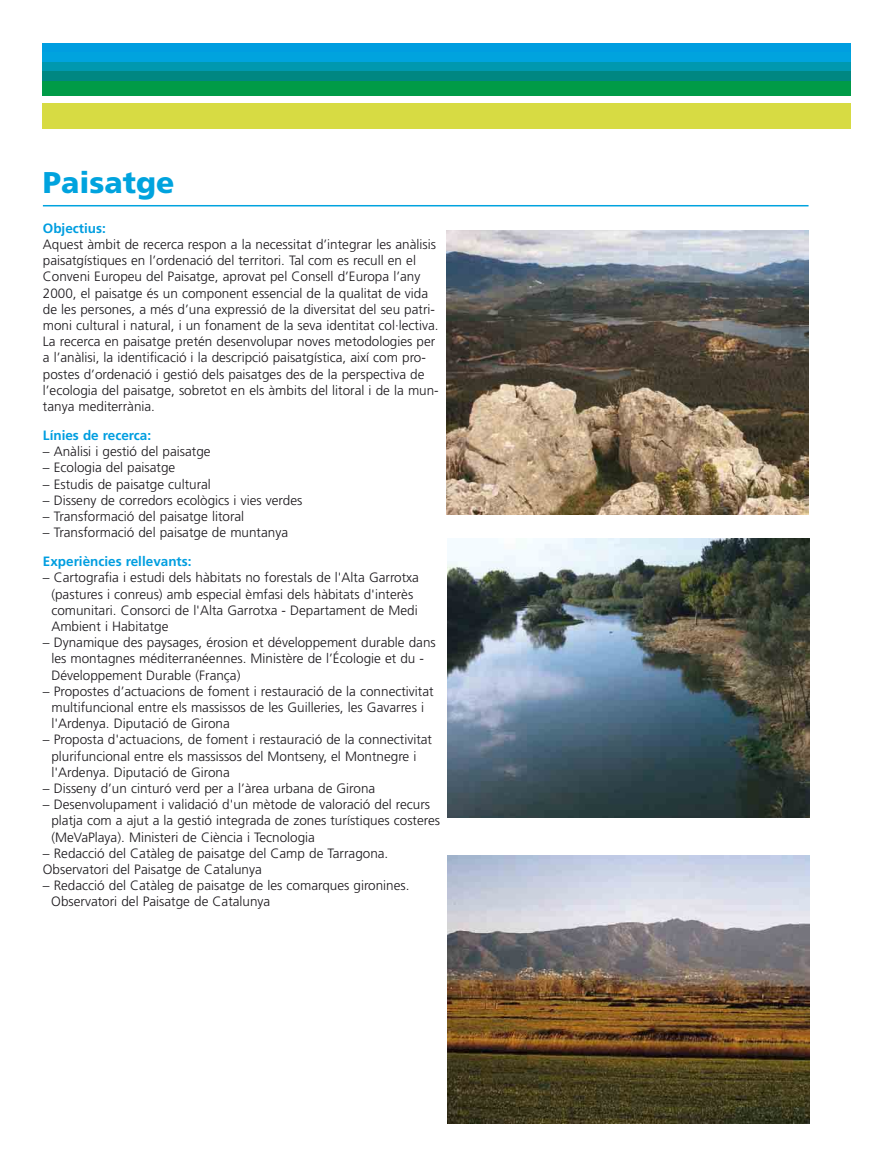
<style>
.page{position:relative;width:894px;height:1149px;background:#fff}
.page>*{position:absolute;margin:0;border:0;box-sizing:border-box;transform-origin:0 0}
.t1{font:900 30px "Frutiger LT";color:#00a3de}
.t2{font:300 13.5px/16.2px "Frutiger LT";color:#1a171b}
.t3{font:700 13.5px "Frutiger LT";color:#009ee0}
</style>
<div class="page">
<div style="left:43px;top:43px;width:808px;height:14px;background:#009ee0"></div>
<div style="left:43px;top:52px;width:808px;height:15px;background:#00a3de"></div>
<div style="left:43px;top:62px;width:808px;height:15px;background:#0098af"></div>
<div style="left:43px;top:72px;width:808px;height:14px;background:#008782"></div>
<div style="left:43px;top:81px;width:808px;height:15px;background:#009b47"></div>
<div style="left:43px;top:103px;width:808px;height:26px;background:#d7db43"></div>
<hr style="left:43px;top:205px;width:765px;height:1px;background:#00a3de">
<img style="left:447px;top:230px;width:361px;height:285px">
<img style="left:447px;top:855px;width:362px;height:269px">
<img style="left:447px;top:539px;width:363px;height:278px">
<h1 class="t1" style="left:43px;top:170px;width:133px">Paisatge</h1>
<p class="t3" style="left:43px;top:223px;width:64px">Objectius:</p>
<p class="t2" style="left:43px;top:237px;width:397px">Aquest àmbit de recerca respon a la necessitat d’integrar les anàlisis paisatgístiques en l’ordenació del territori. Tal com es recull en el Conveni Europeu del Paisatge, aprovat pel Consell d’Europa l’any 2000, el paisatge és un component essencial de la qualitat de vida de les persones, a més d’una expressió de la diversitat del seu patri&shy;moni cultural i natural, i un fonament de la seva identitat col·lectiva.<br>La recerca en paisatge pretén desenvolupar noves metodologies per a l’anàlisi, la identificació i la descripció paisatgística, així com pro&shy;postes d’ordenació i gestió dels paisatges des de la perspectiva de l’ecologia del paisatge, sobretot en els àmbits del litoral i de la mun&shy;tanya mediterrània.</p>
<p class="t3" style="left:43px;top:430px;width:110px">Línies de recerca:</p>
<p class="t2" style="left:43px;top:444px;width:169px">– Anàlisi i gestió del paisatge</p>
<p class="t2" style="left:43px;top:461px;width:134px">– Ecologia del paisatge</p>
<p class="t2" style="left:43px;top:477px;width:169px">– Estudis de paisatge cultural</p>
<p class="t2" style="left:43px;top:493px;width:261px">– Disseny de corredors ecològics i vies verdes</p>
<p class="t2" style="left:43px;top:509px;width:203px">– Transformació del paisatge litoral</p>
<p class="t2" style="left:43px;top:525px;width:247px">– Transformació del paisatge de muntanya</p>
<p class="t3" style="left:43px;top:556px;width:150px">Experiències rellevants:</p>
<p class="t2" style="left:51px;top:571px;width:369px;text-indent:-8px">– Cartografia i estudi dels hàbitats no forestals de l'Alta Garrotxa (pastures i conreus) amb especial èmfasi dels hàbitats d'interès comunitari. Consorci de l'Alta Garrotxa - Departament de Medi Ambient i Habitatge</p>
<p class="t2" style="left:51px;top:635px;width:386px;text-indent:-8px">– Dynamique des paysages, érosion et développement durable dans les montagnes méditerranéennes. Ministère de l’Écologie et du -<br>Développement Durable (França)</p>
<p class="t2" style="left:51px;top:684px;width:384px;text-indent:-8px">– Propostes d’actuacions de foment i restauració de la connectivitat multifuncional entre els massissos de les Guilleries, les Gavarres i l'Ardenya. Diputació de Girona</p>
<p class="t2" style="left:51px;top:733px;width:382px;text-indent:-8px">– Proposta d'actuacions, de foment i restauració de la connectivitat plurifuncional entre els massissos del Montseny, el Montnegre i l'Ardenya. Diputació de Girona</p>
<p class="t2" style="left:43px;top:781px;width:334px">– Disseny d’un cinturó verd per a l’àrea urbana de Girona</p>
<p class="t2" style="left:51px;top:797px;width:390px;text-indent:-8px">– Desenvolupament i validació d'un mètode de valoració del recurs platja com a ajut a la gestió integrada de zones turístiques costeres (MeVaPlaya). Ministeri de Ciència i Tecnologia</p>
<p class="t2" style="left:43px;top:846px;width:347px">– Redacció del Catàleg de paisatge del Camp de Tarragona.<br>Observatori del Paisatge de Catalunya</p>
<p class="t2" style="left:51px;top:878px;width:360px;text-indent:-8px">– Redacció del Catàleg de paisatge de les comarques gironines.<br>Observatori del Paisatge de Catalunya</p>
</div>
